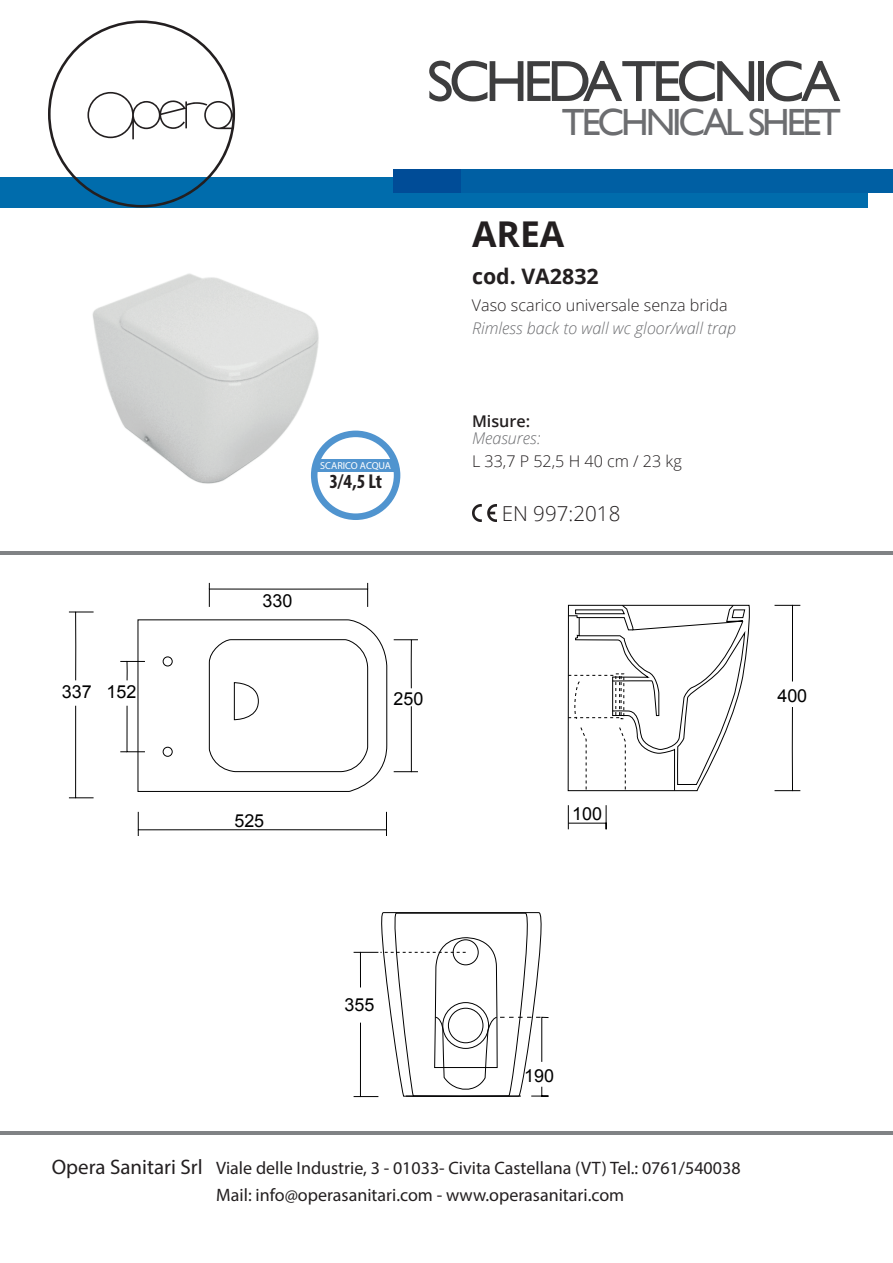
<style>
.page{position:relative;width:893px;height:1263px;background:#fff}
.page>*{position:absolute;margin:0;border:0;box-sizing:border-box;transform-origin:0 0}
.t1{font:58.35px "Gill Sans";letter-spacing:-.085em;color:#3e3e3f}
.t2{font:37.95px "Gill Sans";letter-spacing:-.085em;color:#6c6d70}
.t3{font:700 35.55px "Open Sans";color:#231f20}
.t4{font:700 21.3px "Open Sans";color:#231f20}
.t5{font:21px "Myriad Pro";color:#231f20}
.t6{font:300 20.55px "Open Sans";color:#231f20}
.t7{font:700 condensed 20.1px "Myriad Pro";color:#231f20}
.t8{font:18px/27px "Myriad Pro";color:#231f20}
.t9{font:18px "Arial";color:#000001}
.t10{font:300 16.2px "Open Sans";color:#231f20}
.t11{font:italic 300 16.2px "Open Sans";color:#6c6d70}
.t12{font:600 16.2px "Open Sans";color:#231f20}
.t13{font:10.05px "Myriad Pro";color:#fff}
</style>
<div class="page">
<img style="left:92px;top:273px;width:264px;height:233px">
<div style="left:0;top:177px;width:868px;height:31px;background:#006cac"></div>
<div style="left:393px;top:169px;width:500px;height:24px;background:#005fa3"></div>
<div style="left:393px;top:169px;width:67px;height:24px;background:#004c97"></div>
<hr style="left:0;top:1131px;width:893px;height:3px;background:#808285">
<hr style="left:0;top:551px;width:893px;height:3px;background:#808285">
<svg style="left:48px;top:20px;width:187px;height:188px"></svg>
<svg style="left:568px;top:805px;width:38px;height:25px"></svg>
<svg style="left:774px;top:605px;width:26px;height:77px"></svg>
<svg style="left:774px;top:707px;width:26px;height:84px"></svg>
<svg style="left:567px;top:604px;width:183px;height:187px"></svg>
<div style="left:616px;top:674px;width:4px;height:44px;border:1px dashed #000001"></div>
<svg style="left:354px;top:912px;width:195px;height:185px"></svg>
<svg style="left:69px;top:612px;width:25px;height:69px"></svg>
<svg style="left:69px;top:705px;width:25px;height:93px"></svg>
<svg style="left:138px;top:811px;width:249px;height:25px"></svg>
<svg style="left:209px;top:583px;width:159px;height:24px"></svg>
<svg style="left:393px;top:639px;width:25px;height:50px"></svg>
<svg style="left:393px;top:706px;width:25px;height:66px"></svg>
<svg style="left:120px;top:619px;width:267px;height:173px"></svg>
<div style="left:606px;top:909px;width:102px;height:102px;border:8px solid #231f20;border-radius:50%"></div>
<div style="left:612px;top:942px;width:92px;height:14px;background:#fff"></div>
<div style="left:311px;top:431px;width:89px;height:89px;border:7px solid #5094cf;border-radius:50%"></div>
<div style="left:316px;top:459px;width:81px;height:12px;background:#5094cf"></div>
<img style="left:472px;top:504px;width:24px;height:18px">
<p class="t9" style="left:62px;top:680px;width:76px">337 152</p>
<h1 class="t1" style="left:427px;top:47px;width:415px">SCHEDA TECNICA</h1>
<h2 class="t2" style="left:562px;top:100px;width:281px">TECHNICAL SHEET</h2>
<p class="t13" style="left:320px;top:459px;width:72px">SCARICO ACQUA</p>
<p class="t7" style="left:329px;top:469px;width:54px">3/4,5 Lt</p>
<p class="t9" style="left:262px;top:589px;width:31px">330</p>
<p class="t9" style="left:393px;top:686px;width:31px">250</p>
<h3 class="t3" style="left:472px;top:209px;width:94px">AREA</h3>
<p class="t4" style="left:472px;top:261px;width:128px">cod. VA2832</p>
<p class="t10" style="left:472px;top:294px;width:257px">Vaso scarico universale senza brida</p>
<p class="t11" style="left:472px;top:316px;width:266px">Rimless back to wall wc gloor/wall trap</p>
<p class="t12" style="left:472px;top:410px;width:60px">Misure:</p>
<p class="t11" style="left:472px;top:427px;width:70px">Measures:</p>
<p class="t10" style="left:472px;top:450px;width:211px">L 33,7 P 52,5 H 40 cm / 23 kg</p>
<p class="t6" style="left:502px;top:499px;width:120px">EN 997:2018</p>
<p class="t9" style="left:777px;top:683px;width:31px">400</p>
<p class="t9" style="left:234px;top:808px;width:31px">525</p>
<p class="t9" style="left:572px;top:802px;width:31px">100</p>
<p class="t9" style="left:344px;top:993px;width:31px">355</p>
<p class="t9" style="left:524px;top:1064px;width:31px">190</p>
<p class="t5" style="left:52px;top:1154px;width:153px">Opera Sanitari Srl</p>
<p class="t8" style="left:216px;top:1154px;width:526px">Viale delle Industrie, 3 - 01033- Civita Castellana (VT) Tel.: 0761/540038<br>Mail: info@operasanitari.com - www.operasanitari.com</p>
</div>
